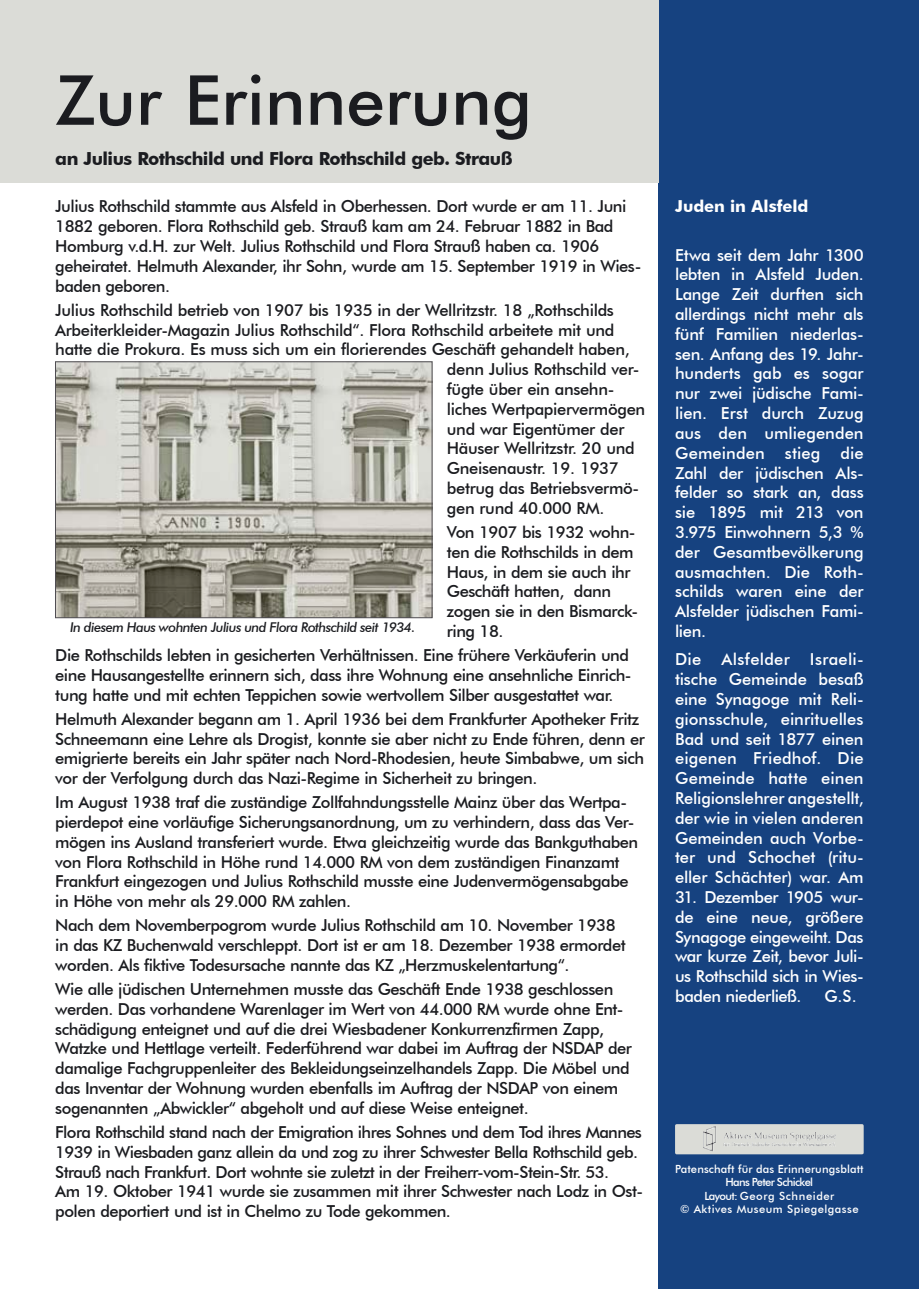
<style>
.page{position:relative;width:919px;height:1289px;background:#fff}
.page>*{position:absolute;margin:0;border:0;box-sizing:border-box;transform-origin:0 0}
.t1{font:500 69px "Futura BT";color:#1b1c20}
.t2{font:700 18px "Futura BT";letter-spacing:-.03em;color:#1b1c20}
.t3{font:500 16.5px/19.8px "Futura BT";letter-spacing:-.03em;color:#1b1c20}
.t4{font:500 16.5px/19.8px "Futura BT";letter-spacing:-.015em;color:#fff;text-align:justify}
.t5{font:700 16.5px "Futura BT";letter-spacing:-.005em;color:#fff}
.t6{font:italic 500 13.5px "Futura BT";letter-spacing:-.04em;color:#1b1c20}
.t7{font:500 11.25px/13.5px "Futura BT";letter-spacing:.01em;color:#fff;text-align:center}
</style>
<div class="page">
<div style="left:658px;top:0;width:260px;height:1288px;background:#164280"></div>
<div style="left:0;top:0;width:658px;height:183px;background:#dbdcd7"></div>
<img style="left:57px;top:363px;width:373px;height:253px">
<div style="left:55px;top:361px;width:377px;height:257px;border:1px solid #504e53"></div>
<div style="left:675px;top:1124px;width:188px;height:30px;background:#dbdcd7;border-radius:2px"></div>
<img style="left:703px;top:1126px;width:118px;height:25px">
<h1 class="t1" style="left:55px;top:58px;width:478px">Zur Erinnerung</h1>
<p class="t2" style="left:55px;top:148px;width:459px">an Julius Rothschild und Flora Rothschild geb. Strauß</p>
<p class="t3" style="left:55px;top:196px;width:587px">Julius Rothschild stammte aus Alsfeld in Oberhessen. Dort wurde er am 11. Juni 1882 geboren. Flora Rothschild geb. Strauß kam am 24. Februar 1882 in Bad Homburg v.d.H. zur Welt. Julius Rothschild und Flora Strauß haben ca. 1906 geheiratet. Helmuth Alexander, ihr Sohn, wurde am 15. September 1919 in Wies&shy;baden geboren.</p>
<p class="t3" style="left:55px;top:300px;width:560px">Julius Rothschild betrieb von 1907 bis 1935 in der Wellritzstr. 18 „Rothschilds</p>
<p class="t3" style="left:55px;top:320px;width:560px">Arbeiterkleider-Magazin Julius Rothschild“. Flora Rothschild arbeitete mit und</p>
<p class="t3" style="left:55px;top:339px;width:576px">hatte die Prokura. Es muss sich um ein florierendes Geschäft gehandelt haben,</p>
<p class="t3" style="left:447px;top:359px;width:194px">denn Julius Rothschild ver-</p>
<p class="t3" style="left:447px;top:379px;width:169px">fügte über ein ansehn-</p>
<p class="t3" style="left:447px;top:399px;width:200px">liches Wertpapiervermögen</p>
<p class="t3" style="left:447px;top:419px;width:179px">und war Eigentümer der</p>
<p class="t3" style="left:447px;top:438px;width:189px">Häuser Wellritzstr. 20 und</p>
<p class="t3" style="left:447px;top:458px;width:173px">Gneisenaustr. 19. 1937</p>
<p class="t3" style="left:447px;top:478px;width:194px">betrug das Betriebsvermö-</p>
<p class="t3" style="left:447px;top:498px;width:159px">gen rund 40.000 RM.</p>
<p class="t3" style="left:447px;top:522px;width:193px">Von 1907 bis 1932 wohn&shy;ten die Rothschilds in dem<br>Haus, in dem sie auch ihr<br>Geschäft hatten, dann zogen sie in den Bismarck&shy;ring 18.</p>
<p class="t3" style="left:55px;top:645px;width:577px">Die Rothschilds lebten in gesicherten Verhältnissen. Eine frühere Verkäuferin und eine Hausangestellte erinnern sich, dass ihre Wohnung eine ansehnliche Einrich&shy;tung hatte und mit echten Teppichen sowie wertvollem Silber ausgestattet war.</p>
<p class="t3" style="left:55px;top:708px;width:591px">Helmuth Alexander begann am 1. April 1936 bei dem Frankfurter Apotheker Fritz Schneemann eine Lehre als Drogist, konnte sie aber nicht zu Ende führen, denn er emigrierte bereits ein Jahr später nach Nord-Rhodesien, heute Simbabwe, um sich vor der Verfolgung durch das Nazi-Regime in Sicherheit zu bringen.</p>
<p class="t3" style="left:55px;top:792px;width:584px">Im August 1938 traf die zuständige Zollfahndungsstelle Mainz über das Wertpa&shy;pierdepot eine vorläufige Sicherungsanordnung, um zu verhindern, dass das Ver&shy;mögen ins Ausland transferiert wurde. Etwa gleichzeitig wurde das Bankguthaben von Flora Rothschild in Höhe rund 14.000 RM von dem zuständigen Finanzamt Frankfurt eingezogen und Julius Rothschild musste eine Judenvermögensabgabe in Höhe von mehr als 29.000 RM zahlen.</p>
<p class="t3" style="left:55px;top:915px;width:572px">Nach dem Novemberpogrom wurde Julius Rothschild am 10. November 1938 in das KZ Buchenwald verschleppt. Dort ist er am 18. Dezember 1938 ermordet worden. Als fiktive Todesursache nannte das KZ „Herzmuskelentartung“.</p>
<p class="t3" style="left:55px;top:979px;width:578px">Wie alle jüdischen Unternehmen musste das Geschäft Ende 1938 geschlossen werden. Das vorhandene Warenlager im Wert von 44.000 RM wurde ohne Ent&shy;schädigung enteignet und auf die drei Wiesbadener Konkurrenzfirmen Zapp, Watzke und Hettlage verteilt. Federführend war dabei im Auftrag der NSDAP der damalige Fachgruppenleiter des Bekleidungseinzelhandels Zapp. Die Möbel und das Inventar der Wohnung wurden ebenfalls im Auftrag der NSDAP von einem sogenannten „Abwickler“ abgeholt und auf diese Weise enteignet.</p>
<p class="t3" style="left:55px;top:1121px;width:589px">Flora Rothschild stand nach der Emigration ihres Sohnes und dem Tod ihres Mannes 1939 in Wiesbaden ganz allein da und zog zu ihrer Schwester Bella Rothschild geb.<br>Strauß nach Frankfurt. Dort wohnte sie zuletzt in der Freiherr-vom-Stein-Str. 53.<br>Am 19. Oktober 1941 wurde sie zusammen mit ihrer Schwester nach Lodz in Ost&shy;polen deportiert und ist in Chelmo zu Tode gekommen.</p>
<p class="t6" style="left:70px;top:618px;width:347px">In diesem Haus wohnten Julius und Flora Rothschild seit 1934.</p>
<p class="t5" style="left:675px;top:196px;width:135px">Juden in Alsfeld</p>
<p class="t4" style="left:675px;top:245px;width:190px">Etwa seit dem Jahr 1300 lebten in Alsfeld Juden.<br>Lange Zeit durften sich allerdings nicht mehr als fünf Familien niederlas&shy;sen. Anfang des 19. Jahr&shy;hunderts gab es sogar nur zwei jüdische Fami&shy;lien. Erst durch Zuzug aus den umliegenden Gemeinden stieg die Zahl der jüdischen Als&shy;felder so stark an, dass sie 1895 mit 213 von 3.975 Einwohnern 5,3 % der Gesamtbevölkerung ausmachten. Die Roth&shy;schilds waren eine der Alsfelder jüdischen Fami&shy;lien.</p>
<p class="t4" style="left:675px;top:649px;width:190px">Die Alsfelder Israeli&shy;tische Gemeinde besaß eine Synagoge mit Reli&shy;gionsschule, einrituelles Bad und seit 1877 einen eigenen Friedhof. Die Gemeinde hatte einen Religionslehrer angestellt, der wie in vielen anderen Gemeinden auch Vorbe&shy;ter und Schochet (ritu&shy;eller Schächter) war. Am</p>
<p class="t4" style="left:675px;top:887px;width:190px">31. Dezember 1905 wur&shy;de eine neue, größere Synagoge eingeweiht. Das war kurze Zeit, bevor Juli&shy;us Rothschild sich in Wies&shy;baden niederließ.</p>
<p class="t4" style="left:824px;top:986px;width:34px">G.S.</p>
<p class="t7" style="left:675px;top:1161px;width:190px">Patenschaft für das Erinnerungsblatt<br>Hans Peter Schickel<br>Layout: Georg Schneider<br>© Aktives Museum Spiegelgasse</p>
</div>
